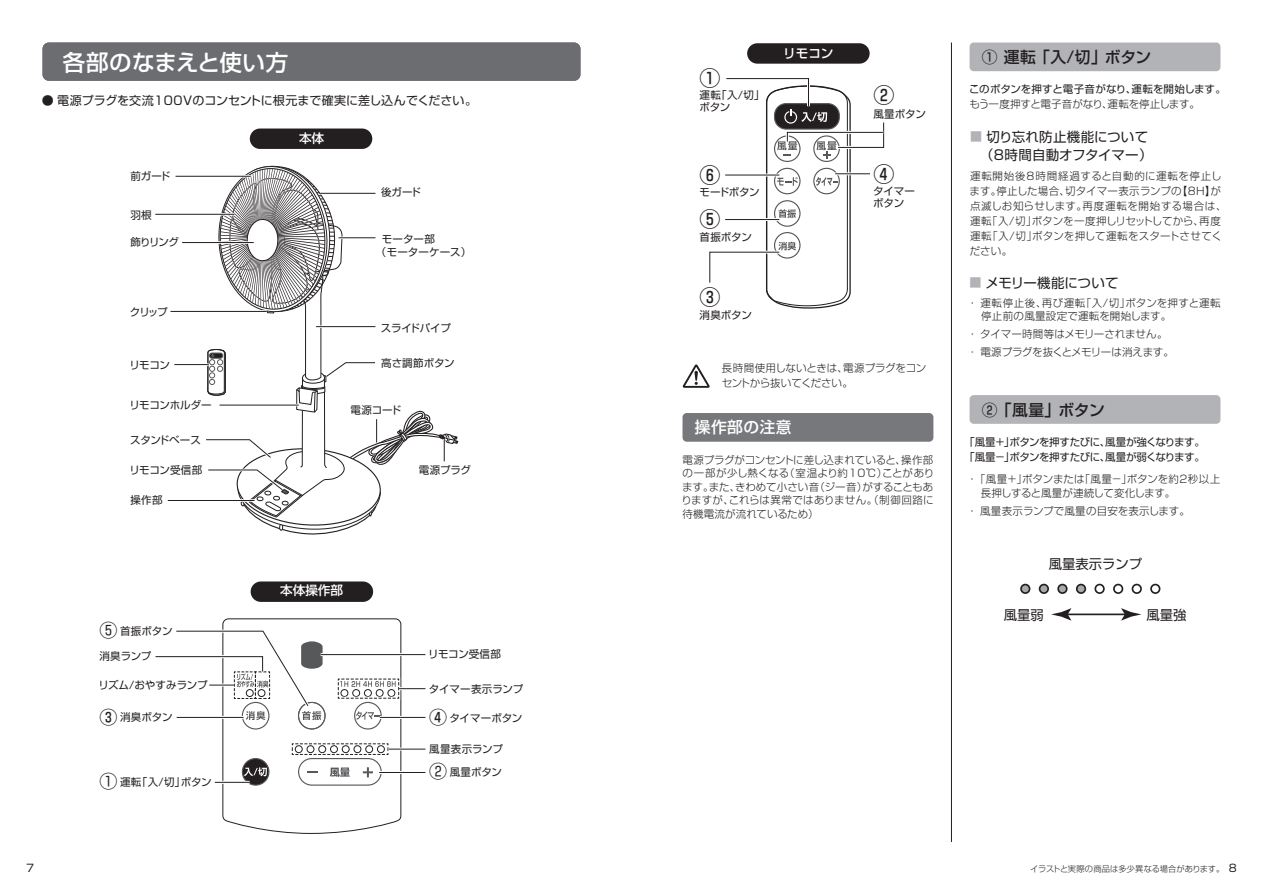
<style>
.page{position:relative;width:1263px;height:893px;background:#fff}
.page>*{position:absolute;margin:0;border:0;box-sizing:border-box;transform-origin:0 0}
.t1{font:500 22.5px "Shin Go Pro";letter-spacing:.02em;color:#fff}
.t2{font:500 21px "Shin Go Pro";color:#231f20}
.t3{font:18px "Shin Go Pro";color:#231f20}
.t4{font:500 15.75px "Shin Go Pro";letter-spacing:-.015em;color:#231f20}
.t5{font:500 15.75px "Shin Go Pro";letter-spacing:.03em;color:#fff}
.t6{font:13.5px/18px "Shin Go Pro";letter-spacing:.01em;color:#231f20}
.t7{font:13.5px "Shin Go Pro";letter-spacing:-.01em;color:#231f20}
.t8{font:13.35px "Shin Go Pro";color:#231f20}
.t9{font:500 12.6px "Shin Go Pro";color:#fff}
.t10{font:12px "Shin Go Pro";color:#231f20}
.t11{font:10.5px/12px "Shin Go Pro";letter-spacing:-.015em;color:#231f20}
.t12{font:300 10.5px/15px "Shin Go Pro";letter-spacing:.03em;color:#231f20}
.t13{font:300 10.5px/13.5px "Shin Go Pro";letter-spacing:.01em;color:#231f20;text-align:justify}
.t14{font:300 10.5px/15px "Shin Go Pro";letter-spacing:-.015em;color:#231f20}
.t15{font:300 10.5px/13.5px "Shin Go Pro";letter-spacing:-.01em;color:#231f20}
.t16{font:10.5px/15px "Shin Go Pro";letter-spacing:-.045em;color:#231f20}
.t17{font:10.5px "Shin Go Pro";letter-spacing:.01em;color:#231f20}
.t18{font:10.5px/12.8px "Shin Go Pro";letter-spacing:.005em;color:#231f20}
.t19{font:10.5px "Shin Go Pro";letter-spacing:.015em;color:#231f20}
.t20{font:300 8.25px "Shin Go Pro";letter-spacing:.005em;color:#231f20}
.s1{font-size:18px}
.s2{font-weight:500;font-size:18px}
.s3{font-size:12px;color:#b2b3b7}
</style>
<div class="page">
<hr style="left:951px;top:43px;width:1px;height:799px;background:#231f20">
<div style="left:43px;top:43px;width:537px;height:38px;background:#6c6d70;border-radius:6px"></div>
<div style="left:969px;top:395px;width:251px;height:29px;background:#b2b3b7;border-radius:4px"></div>
<div style="left:682px;top:413px;width:251px;height:29px;background:#76787b;border-radius:4px"></div>
<svg style="left:682px;top:364px;width:28px;height:24px"></svg>
<div style="left:969px;top:43px;width:251px;height:28px;background:#b2b3b7;border-radius:4px"></div>
<div style="left:747px;top:43px;width:123px;height:21px;background:#231f20;border-radius:10px"></div>
<svg style="left:153px;top:42px;width:306px;height:792px"></svg>
<div style="left:1150px;top:584px;width:10px;height:10px;border:2px solid #231f20;border-radius:50%"></div>
<div style="left:1132px;top:584px;width:10px;height:10px;border:2px solid #231f20;border-radius:50%"></div>
<div style="left:1113px;top:584px;width:10px;height:10px;border:2px solid #231f20;border-radius:50%"></div>
<div style="left:1094px;top:584px;width:11px;height:10px;border:2px solid #231f20;border-radius:50%"></div>
<div style="left:1077px;top:584px;width:8px;height:9px;background:#a8a9ad;border-radius:50%"></div>
<div style="left:1076px;top:584px;width:10px;height:10px;border:2px solid #231f20;border-radius:50%"></div>
<div style="left:1058px;top:584px;width:9px;height:9px;background:#a8a9ad;border-radius:50%"></div>
<div style="left:1057px;top:584px;width:10px;height:10px;border:2px solid #231f20;border-radius:50%"></div>
<div style="left:1039px;top:584px;width:9px;height:9px;background:#a8a9ad;border-radius:50%"></div>
<div style="left:1039px;top:584px;width:10px;height:10px;border:2px solid #231f20;border-radius:50%"></div>
<div style="left:1021px;top:584px;width:8px;height:9px;background:#a8a9ad;border-radius:50%"></div>
<div style="left:1020px;top:584px;width:10px;height:10px;border:2px solid #231f20;border-radius:50%"></div>
<hr style="left:1066px;top:614px;width:60px;height:1px;background:#231f20">
<svg style="left:1121px;top:608px;width:20px;height:12px"></svg>
<svg style="left:1051px;top:608px;width:20px;height:12px"></svg>
<svg style="left:709px;top:78px;width:176px;height:231px"></svg>
<hr style="left:220px;top:404px;width:79px;height:2px;background:#fff">
<hr style="left:220px;top:405px;width:79px;height:1px;background:#231f20">
<h1 class="t1" style="left:63px;top:44px;width:227px">各部のなまえと使い方</h1>
<p class="t10" style="left:42px;top:91px;width:437px">● 電源プラグを交流100Vのコンセントに根元まで確実に差し込んでください。</p>
<p class="t11" style="left:130px;top:169px;width:41px">前ガード</p>
<p class="t11" style="left:130px;top:207px;width:23px">羽根</p>
<p class="t11" style="left:130px;top:235px;width:50px">飾りリング</p>
<p class="t11" style="left:130px;top:304px;width:39px">クリップ</p>
<p class="t11" style="left:129px;top:358px;width:42px">リモコン</p>
<p class="t11" style="left:129px;top:398px;width:84px">リモコンホルダー</p>
<p class="t11" style="left:130px;top:433px;width:72px">スタンドベース</p>
<p class="t11" style="left:129px;top:463px;width:74px">リモコン受信部</p>
<p class="t11" style="left:130px;top:493px;width:34px">操作部</p>
<p class="t11" style="left:99px;top:623px;width:75px"><span class="s1">⑤</span> 首振ボタン</p>
<p class="t9" style="left:299px;top:128px;width:27px">本体</p>
<p class="t11" style="left:381px;top:184px;width:41px">後ガード</p>
<p class="t18" style="left:376px;top:231px;width:97px;text-indent:6px">モーター部<br>（モーターケース）</p>
<p class="t11" style="left:381px;top:321px;width:72px">スライドパイプ</p>
<p class="t11" style="left:381px;top:356px;width:75px">高さ調節ボタン</p>
<p class="t11" style="left:351px;top:403px;width:52px">電源コード</p>
<p class="t11" style="left:419px;top:462px;width:54px">電源プラグ</p>
<p class="t9" style="left:280px;top:580px;width:64px">本体操作部</p>
<p class="t11" style="left:99px;top:649px;width:54px">消臭ランプ</p>
<p class="t11" style="left:428px;top:647px;width:74px">リモコン受信部</p>
<p class="t11" style="left:98px;top:678px;width:111px">リズム/おやすみランプ</p>
<p class="t11" style="left:429px;top:682px;width:96px">タイマー表示ランプ</p>
<p class="t11" style="left:99px;top:710px;width:75px"><span class="s2">③</span> 消臭ボタン</p>
<p class="t11" style="left:99px;top:775px;width:114px"><span class="s1">①</span> 運転「入/切」ボタン</p>
<p class="t11" style="left:429px;top:710px;width:95px"><span class="s2">④</span> タイマーボタン</p>
<p class="t19" style="left:429px;top:740px;width:75px">風量表示ランプ</p>
<h3 class="t3" style="left:429px;top:757px;width:19px">②</h3>
<p class="t11" style="left:450px;top:764px;width:54px">風量ボタン</p>
<h2 class="t2" style="left:699px;top:60px;width:22px">①</h2>
<p class="t11" style="left:699px;top:88px;width:67px">運転「入/切」ボタン</p>
<h2 class="t2" style="left:699px;top:158px;width:22px">⑥</h2>
<p class="t11" style="left:699px;top:185px;width:62px">モードボタン</p>
<h2 class="t2" style="left:699px;top:202px;width:22px">⑤</h2>
<p class="t11" style="left:699px;top:229px;width:54px">首振ボタン</p>
<h2 class="t2" style="left:699px;top:279px;width:22px">③</h2>
<p class="t11" style="left:699px;top:308px;width:54px">消臭ボタン</p>
<p class="t9" style="left:783px;top:43px;width:52px">リモコン</p>
<h2 class="t2" style="left:873px;top:78px;width:22px">②</h2>
<p class="t11" style="left:873px;top:106px;width:54px">風量ボタン</p>
<h2 class="t2" style="left:873px;top:156px;width:22px">④</h2>
<p class="t11" style="left:873px;top:184px;width:43px">タイマーボタン</p>
<p class="t14" style="left:722px;top:359px;width:206px">長時間使用しないときは、電源プラグをコンセントから抜いてください。</p>
<h3 class="t5" style="left:695px;top:414px;width:98px">操作部の注意</h3>
<p class="t13" style="left:682px;top:452px;width:254px">電源プラグがコンセントに差し込まれていると、操作部の一部が少し熱くなる（室温より約10℃）ことがあります。また、きわめて小さい音（ジー音）がすることもありますが、これらは異常ではありません。（制御回路に待機電流が流れているため）</p>
<h3 class="t4" style="left:982px;top:44px;width:171px">① 運転 「入/切」ボタン</h3>
<p class="t17" style="left:969px;top:81px;width:258px">このボタンを押すと電子音がなり、運転を開始します。</p>
<p class="t15" style="left:969px;top:96px;width:232px">もう一度押すと電子音がなり、運転を停止します。</p>
<p class="t6" style="left:970px;top:126px;width:184px"><span class="s3">■</span> 切り忘れ防止機能について　（8時間自動オフタイマー）</p>
<p class="t12" style="left:969px;top:167px;width:258px">運転開始後8時間経過すると自動的に運転を停止します。停止した場合、切タイマー表示ランプの【8H】が点滅しお知らせします。再度運転を開始する場合は、運転「入/切」ボタンを一度押しリセットしてから、再度運転「入/切」ボタンを押して運転をスタートさせてください。</p>
<p class="t7" style="left:969px;top:271px;width:150px"><span class="s3">■</span> メモリー機能について</p>
<p class="t12" style="left:981px;top:294px;width:241px;line-height:13.5px;text-indent:-14px">・ 運転停止後、再び運転「入/切」ボタンを押すと運転停止前の風量設定で運転を開始します。</p>
<p class="t14" style="left:967px;top:324px;width:208px;line-height:18px">・ タイマー時間等はメモリーされません。・ 電源プラグを抜くとメモリーは消えます。</p>
<h3 class="t4" style="left:982px;top:397px;width:124px">② 「風量」ボタン</h3>
<p class="t16" style="left:964px;top:433px;width:242px">「風量＋」ボタンを押すたびに、風量が強くなります。「風量－」ボタンを押すたびに、風量が弱くなります。</p>
<p class="t15" style="left:981px;top:471px;width:241px;text-indent:-14px">・ 「風量＋」ボタンまたは「風量－」ボタンを約2秒以上長押しすると風量が連続して変化します。</p>
<p class="t13" style="left:967px;top:503px;width:225px">・ 風量表示ランプで風量の目安を表示します。</p>
<p class="t8" style="left:1049px;top:553px;width:95px">風量表示ランプ</p>
<p class="t8" style="left:1004px;top:604px;width:42px">風量弱</p>
<p class="t8" style="left:1146px;top:604px;width:42px">風量強</p>
<p class="t11" style="left:26px;top:861px;width:9px">7</p>
<p class="t11" style="left:1229px;top:861px;width:9px">8</p>
<p class="t20" style="left:1030px;top:862px;width:196px">イラストと実際の商品は多少異なる場合があります。</p>
</div>
